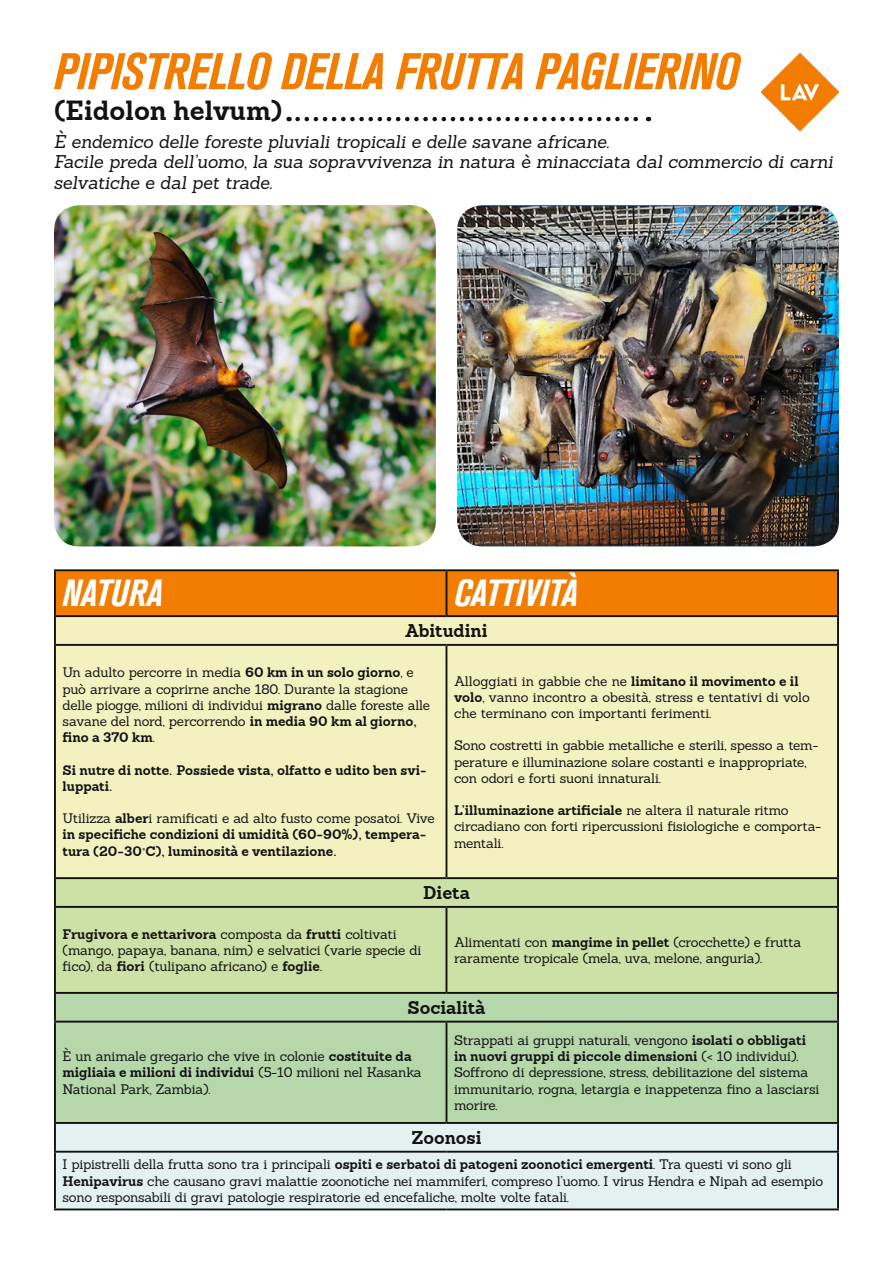
<style>
.page{position:relative;width:893px;height:1263px;background:#fff}
.page>*{position:absolute;margin:0;border:0;box-sizing:border-box;transform-origin:0 0}
.t1{font:italic 700 condensed 51px "Akzidenz Grotesk BQ";letter-spacing:-.01em;color:#f27d00}
.t2{font:italic 700 condensed 37.5px "Akzidenz Grotesk BQ";color:#fff}
.t3{font:700 27px "Sanchez";color:#121212}
.t4{font:italic 18px/19.5px "Sanchez";letter-spacing:-.01em;color:#121212}
.t5{font:700 18px "Sanchez";color:#121212}
.t6{font:13.5px/16.2px "Sanchez";letter-spacing:-.015em;color:#121212}
.t7{font:700 13.5px/16.2px "Sanchez";color:#121212}
.s1{font-weight:700}
.s2{font-weight:400}
</style>
<div class="page">
<img style="left:54px;top:205px;width:382px;height:341px">
<img style="left:457px;top:205px;width:382px;height:341px">
<img style="left:761px;top:53px;width:78px;height:78px">
<svg style="left:298px;top:117px;width:351px;height:4px"></svg>
<div style="left:56px;top:571px;width:781px;height:44px;background:#f27d00"></div>
<div style="left:56px;top:617px;width:781px;height:260px;background:#f4f1c0"></div>
<div style="left:446px;top:645px;width:392px;height:233px;background:#f4f1c0"></div>
<div style="left:56px;top:879px;width:781px;height:113px;background:#cbe1a5"></div>
<div style="left:56px;top:994px;width:781px;height:128px;background:#b5d7aa"></div>
<div style="left:56px;top:1124px;width:781px;height:84px;background:#e4f1f1"></div>
<hr style="left:54px;top:569px;width:392px;height:2px;background:#121212">
<hr style="left:54px;top:571px;width:2px;height:44px;background:#121212">
<hr style="left:446px;top:569px;width:393px;height:2px;background:#121212">
<hr style="left:446px;top:571px;width:1px;height:44px;background:#121212">
<hr style="left:837px;top:571px;width:2px;height:44px;background:#121212">
<hr style="left:54px;top:615px;width:392px;height:2px;background:#121212">
<hr style="left:54px;top:617px;width:2px;height:27px;background:#121212">
<hr style="left:54px;top:644px;width:392px;height:2px;background:#121212">
<hr style="left:54px;top:646px;width:2px;height:231px;background:#121212">
<hr style="left:446px;top:646px;width:1px;height:231px;background:#121212">
<hr style="left:446px;top:615px;width:393px;height:2px;background:#121212">
<hr style="left:837px;top:617px;width:2px;height:27px;background:#121212">
<hr style="left:837px;top:646px;width:2px;height:231px;background:#121212">
<hr style="left:446px;top:644px;width:393px;height:2px;background:#121212">
<hr style="left:446px;top:877px;width:393px;height:2px;background:#121212">
<hr style="left:837px;top:879px;width:2px;height:27px;background:#121212">
<hr style="left:837px;top:908px;width:2px;height:84px;background:#121212">
<hr style="left:446px;top:906px;width:393px;height:2px;background:#121212">
<hr style="left:54px;top:879px;width:2px;height:27px;background:#121212">
<hr style="left:54px;top:908px;width:2px;height:84px;background:#121212">
<hr style="left:54px;top:877px;width:392px;height:2px;background:#121212">
<hr style="left:446px;top:908px;width:1px;height:84px;background:#121212">
<hr style="left:54px;top:906px;width:392px;height:2px;background:#121212">
<hr style="left:54px;top:994px;width:2px;height:27px;background:#121212">
<hr style="left:54px;top:1022px;width:2px;height:100px;background:#121212">
<hr style="left:54px;top:1124px;width:2px;height:27px;background:#121212">
<hr style="left:54px;top:1153px;width:2px;height:55px;background:#121212">
<hr style="left:54px;top:992px;width:392px;height:2px;background:#121212">
<hr style="left:446px;top:992px;width:393px;height:2px;background:#121212">
<hr style="left:837px;top:994px;width:2px;height:27px;background:#121212">
<hr style="left:446px;top:1022px;width:1px;height:100px;background:#121212">
<hr style="left:837px;top:1022px;width:2px;height:100px;background:#121212">
<hr style="left:837px;top:1124px;width:2px;height:27px;background:#121212">
<hr style="left:837px;top:1153px;width:2px;height:55px;background:#121212">
<hr style="left:54px;top:1021px;width:392px;height:1px;background:#121212">
<hr style="left:446px;top:1021px;width:393px;height:1px;background:#121212">
<hr style="left:54px;top:1122px;width:392px;height:2px;background:#121212">
<hr style="left:54px;top:1151px;width:392px;height:2px;background:#121212">
<hr style="left:446px;top:1151px;width:393px;height:2px;background:#121212">
<hr style="left:54px;top:1208px;width:392px;height:2px;background:#121212">
<hr style="left:446px;top:1208px;width:393px;height:2px;background:#121212">
<hr style="left:446px;top:1122px;width:393px;height:2px;background:#121212">
<h1 class="t1" style="left:54px;top:42px;width:687px">PIPISTRELLO DELLA FRUTTA PAGLIERINO</h1>
<h3 class="t3" style="left:54px;top:92px;width:230px">(Eidolon helvum)</h3>
<h3 class="t4" style="left:54px;top:132px;width:780px">È endemico delle foreste pluviali tropicali e delle savane africane.<br>Facile preda dell’uomo, la sua sopravvivenza in natura è minacciata dal commercio di carni</h3>
<h3 class="t4" style="left:54px;top:173px;width:220px">selvatiche e dal pet trade.</h3>
<h2 class="t2" style="left:63px;top:572px;width:102px">NATURA</h2>
<h2 class="t2" style="left:454px;top:572px;width:126px">CATTIVITÀ</h2>
<h3 class="t5" style="left:406px;top:619px;width:83px">Abitudini</h3>
<p class="t6" style="left:63px;top:664px;width:369px">Un adulto percorre in media <span class="s1">60 km in un solo giorno</span>, e può arrivare a coprirne anche 180. Durante la stagione delle piogge, milioni di individui <span class="s1">migrano</span> dalle foreste alle savane del nord, percorrendo <span class="s1">in media 90 km al giorno, fino a 370 km</span>.</p>
<p class="t7" style="left:63px;top:762px;width:366px">Si nutre di notte. Possiede vista, olfatto e udito ben svi&shy;luppati.</p>
<p class="t7" style="left:63px;top:810px;width:374px"><span class="s2">Utilizza</span> alber<span class="s2">i ramificati e ad alto fusto come posatoi. Vive </span>in specifiche condizioni di umidità (60-90%), tempera&shy;tura (20-30°C), luminosità e ventilazione.</p>
<p class="t6" style="left:454px;top:672px;width:357px">Alloggiati in gabbie che ne <span class="s1">limitano il movimento e il volo</span>, vanno incontro a obesità, stress e tentativi di volo che terminano con importanti ferimenti.</p>
<p class="t6" style="left:454px;top:737px;width:366px">Sono costretti in gabbie metalliche e sterili, spesso a tem&shy;perature e illuminazione solare costanti e inappropriate, con odori e forti suoni innaturali.</p>
<p class="t6" style="left:454px;top:802px;width:368px"><span class="s1">L’illuminazione artificiale</span> ne altera il naturale ritmo circadiano con forti ripercussioni fisiologiche e comporta&shy;mentali.</p>
<h3 class="t5" style="left:423px;top:881px;width:48px">Dieta</h3>
<p class="t6" style="left:63px;top:926px;width:360px"><span class="s1">Frugivora e nettarivora</span> composta da <span class="s1">frutti</span> coltivati (mango, papaya, banana, nim) e selvatici (varie specie di fico), da <span class="s1">fiori</span> (tulipano africano) e <span class="s1">foglie</span>.</p>
<p class="t6" style="left:454px;top:934px;width:349px">Alimentati con <span class="s1">mangime in pellet</span> (crocchette) e frutta raramente tropicale (mela, uva, melone, anguria).</p>
<h3 class="t5" style="left:408px;top:995px;width:79px">Socialità</h3>
<p class="t6" style="left:63px;top:1048px;width:361px">È un animale gregario che vive in colonie <span class="s1">costituite da migliaia e milioni di individui</span> (5-10 milioni nel Kasanka<br>National Park, Zambia).</p>
<p class="t6" style="left:454px;top:1032px;width:367px">Strappati ai gruppi naturali, vengono <span class="s1">isolati o obbligati in nuovi gruppi di piccole dimensioni</span> (&lt; 10 individui).<br>Soffrono di depressione, stress, debilitazione del sistema immunitario, rogna, letargia e inappetenza fino a lasciarsi morire.</p>
<h3 class="t5" style="left:411px;top:1125px;width:72px">Zoonosi</h3>
<p class="t6" style="left:63px;top:1156px;width:762px">I pipistrelli della frutta sono tra i principali <span class="s1">ospiti e serbatoi di patogeni zoonotici emergenti</span>. Tra questi vi sono gli<br><span class="s1">Henipavirus</span> che causano gravi malattie zoonotiche nei mammiferi, compreso l’uomo. I virus Hendra e Nipah ad esempio sono responsabili di gravi patologie respiratorie ed encefaliche, molte volte fatali.</p>
</div>
